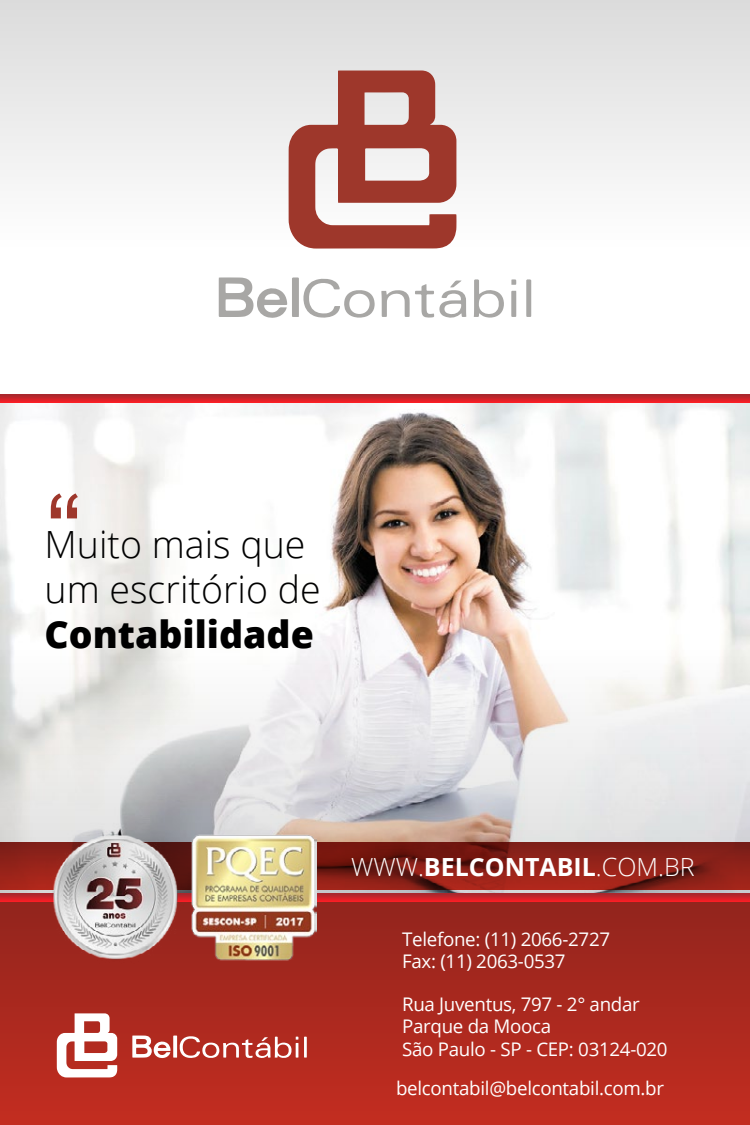
<style>
.page{position:relative;width:750px;height:1125px;background:#fff}
.page>*{position:absolute;margin:0;border:0;box-sizing:border-box;transform-origin:0 0}
.t1{font:300 37.5px/45px "Open Sans";color:#000}
.t2{font:800 37.5px "Open Sans";color:#000}
.t3{font:300 25px "Open Sans";color:#fff}
.t4{font:18.75px/22.5px "Open Sans";letter-spacing:-.015em;color:#fff}
.s1{font-weight:700}
</style>
<div class="page">
<div style="left:0;top:0;width:750px;height:250px;background:linear-gradient(to bottom,#dbdbdb,#fff)"></div>
<div style="left:0;top:890px;width:750px;height:235px;background:linear-gradient(to bottom,#8f241d,#c42d20)"></div>
<svg style="left:289px;top:70px;width:168px;height:179px"></svg>
<svg style="left:474px;top:279px;width:30px;height:39px"></svg>
<svg style="left:219px;top:277px;width:156px;height:41px"></svg>
<svg style="left:526px;top:279px;width:5px;height:38px"></svg>
<svg style="left:511px;top:291px;width:5px;height:26px"></svg>
<svg style="left:381px;top:280px;width:85px;height:38px"></svg>
<svg style="left:511px;top:279px;width:5px;height:6px"></svg>
<svg style="left:57px;top:1013px;width:60px;height:65px"></svg>
<svg style="left:304px;top:1037px;width:3px;height:21px"></svg>
<svg style="left:132px;top:1036px;width:166px;height:22px"></svg>
<img style="left:0;top:402px;width:750px;height:243px">
<svg style="left:0;top:645px;width:750px;height:249px"></svg>
<svg style="left:0;top:395px;width:750px;height:7px;background:#cc2329"></svg>
<svg style="left:0;top:894px;width:750px;height:7px;background:#cc232a"></svg>
<svg style="left:0;top:843px;width:750px;height:46px;background:#851e16"></svg>
<svg style="left:51px;top:493px;width:27px;height:25px"></svg>
<img style="left:50px;top:829px;width:135px;height:136px">
<img style="left:191px;top:834px;width:125px;height:128px">
<h1 class="t1" style="left:45px;top:521px;width:278px">Muito mais que um escritório de</h1>
<h1 class="t2" style="left:45px;top:606px;width:271px">Contabilidade</h1>
<h2 class="t3" style="left:351px;top:850px;width:345px">WWW.<span class="s1">BELCONTABIL</span>.COM.BR</h2>
<p class="t4" style="left:402px;top:927px;width:210px">Telefone: (11) 2066-2727<br>Fax: (11) 2063-0537</p>
<p class="t4" style="left:402px;top:992px;width:267px">Rua Juventus, 797 - 2° andar<br>Parque da Mooca<br>São Paulo - SP - CEP: 03124-020</p>
<p class="t4" style="left:396px;top:1077px;width:270px">belcontabil@belcontabil.com.br</p>
</div>
